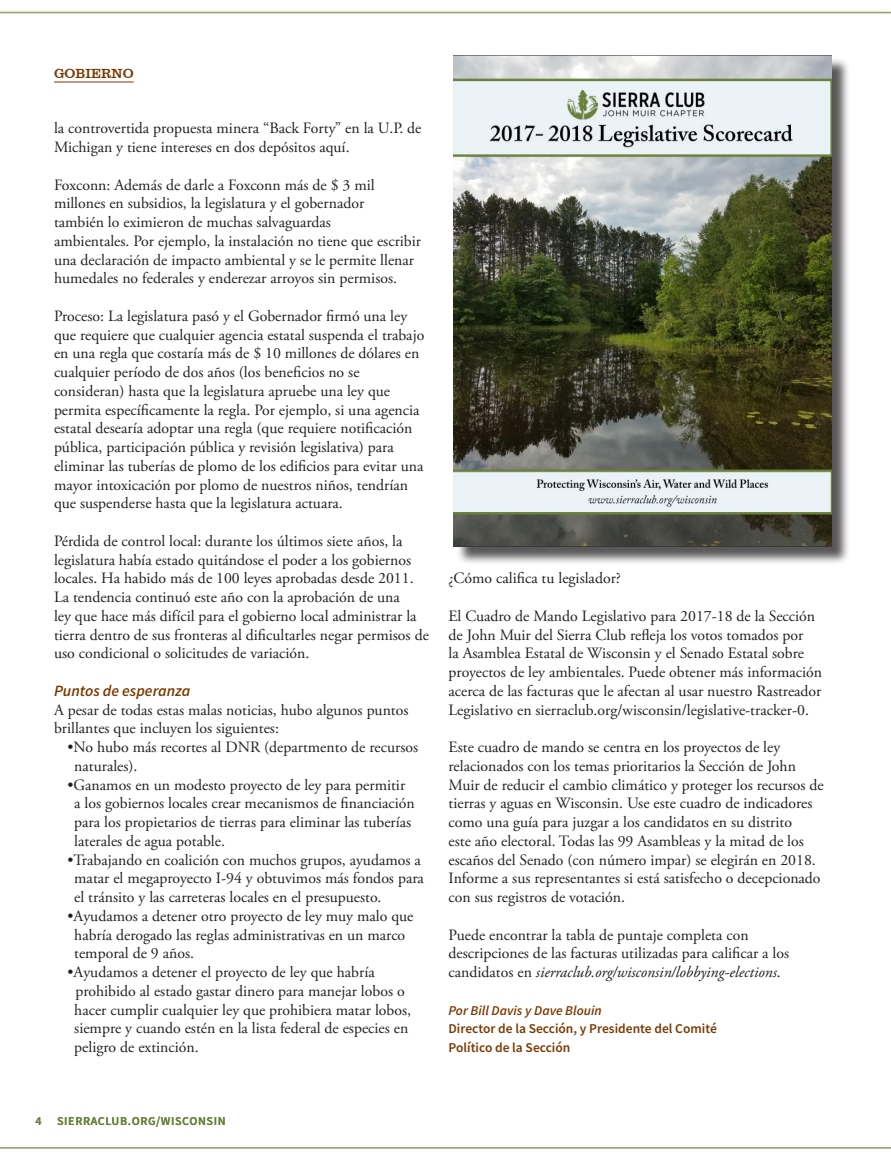
<style>
.page{position:relative;width:891px;height:1161px;background:#fff}
.page>*{position:absolute;margin:0;border:0;box-sizing:border-box;transform-origin:0 0}
.Body_Text{font:15.75px/18.8px "Adobe Garamond Pro";color:#231f20}
.Body_Text-2{font:italic 15.75px "Adobe Garamond Pro";color:#231f20}
.Body_Text-3{font:italic 600 15.75px "Source Sans Pro";color:#7b3900}
.Author_Info{font:600 13.5px "Source Sans Pro";color:#7b3900}
.Author_Info-2{font:italic 600 13.5px "Source Sans Pro";color:#7b3900}
.Department___Brown{font:13.5px "Clarendon BT";color:#7b3900}
.t1{font:600 12px "Source Sans Pro";letter-spacing:.05em;color:#69813a}
.s1{font-style:normal}
</style>
<div class="page">
<hr style="left:54px;top:82px;width:80px;height:1px;background:#7b3900">
<div style="left:456px;top:57px;width:394px;height:508px;background:#231f20;opacity:.75"></div>
<img style="left:454px;top:55px;width:378px;height:491px">
<hr style="left:0;top:12px;width:891px;height:1px;background:#9ca778">
<hr style="left:0;top:1147px;width:891px;height:2px;background:#9ca778">
<p class="Department___Brown" style="left:54px;top:65px;width:81px">GOBIERNO</p>
<p class="Body_Text" style="left:54px;top:120px;width:369px">la controvertida propuesta minera “Back Forty” en la U.P. de<br>Michigan y tiene intereses en dos depósitos aquí.</p>
<p class="Body_Text" style="left:54px;top:176px;width:322px">Foxconn: Además de darle a Foxconn más de $ 3 mil</p>
<p class="Body_Text" style="left:54px;top:195px;width:312px">millones en subsidios, la legislatura y el gobernador</p>
<p class="Body_Text" style="left:54px;top:213px;width:278px">también lo eximieron de muchas salvaguardas</p>
<p class="Body_Text" style="left:54px;top:232px;width:369px">ambientales. Por ejemplo, la instalación no tiene que escribir una declaración de impacto ambiental y se le permite llenar humedales no federales y enderezar arroyos sin permisos.</p>
<p class="Body_Text" style="left:54px;top:307px;width:372px">Proceso: La legislatura pasó y el Gobernador firmó una ley que requiere que cualquier agencia estatal suspenda el trabajo en una regla que costaría más de $ 10 millones de dólares en cualquier período de dos años (los beneficios no se</p>
<p class="Body_Text" style="left:54px;top:382px;width:371px">consideran) hasta que la legislatura apruebe una ley que permita específicamente la regla. Por ejemplo, si una agencia estatal desearía adoptar una regla (que requiere notificación pública, participación pública y revisión legislativa) para eliminar las tuberías de plomo de los edificios para evitar una mayor intoxicación por plomo de nuestros niños, tendrían que suspenderse hasta que la legislatura actuara.</p>
<p class="Body_Text" style="left:54px;top:532px;width:376px">Pérdida de control local: durante los últimos siete años, la legislatura había estado quitándose el poder a los gobiernos locales. Ha habido más de 100 leyes aprobadas desde 2011.<br>La tendencia continuó este año con la aprobación de una<br>ley que hace más difícil para el gobierno local administrar la tierra dentro de sus fronteras al dificultarles negar permisos de uso condicional o solicitudes de variación.</p>
<p class="Body_Text-3" style="left:54px;top:680px;width:138px">Puntos de esperanza</p>
<p class="Body_Text" style="left:54px;top:701px;width:356px">A pesar de todas estas malas noticias, hubo algunos puntos brillantes que incluyen los siguientes:</p>
<p class="Body_Text" style="left:74px;top:738px;width:345px;text-indent:-7px">•No hubo más recortes al DNR (departmento de recursos naturales).</p>
<p class="Body_Text" style="left:74px;top:776px;width:342px;text-indent:-7px">•Ganamos en un modesto proyecto de ley para permitir a los gobiernos locales crear mecanismos de financiación para los propietarios de tierras para eliminar las tuberías laterales de agua potable.</p>
<p class="Body_Text" style="left:74px;top:851px;width:351px;text-indent:-7px">•Trabajando en coalición con muchos grupos, ayudamos a matar el megaproyecto I-94 y obtuvimos más fondos para el tránsito y las carreteras locales en el presupuesto.</p>
<p class="Body_Text" style="left:74px;top:907px;width:341px;text-indent:-7px">•Ayudamos a detener otro proyecto de ley muy malo que habría derogado las reglas administrativas en un marco temporal de 9 años.</p>
<p class="Body_Text" style="left:68px;top:963px;width:309px">•Ayudamos a detener el proyecto de ley que habría</p>
<p class="Body_Text" style="left:74px;top:982px;width:338px">prohibido al estado gastar dinero para manejar lobos o hacer cumplir cualquier ley que prohibiera matar lobos, siempre y cuando estén en la lista federal de especies en peligro de extinción.</p>
<p class="Body_Text" style="left:449px;top:570px;width:174px">¿Cómo califica tu legislador?</p>
<p class="Body_Text" style="left:449px;top:607px;width:375px">El Cuadro de Mando Legislativo para 2017-18 de la Sección de John Muir del Sierra Club refleja los votos tomados por<br>la Asamblea Estatal de Wisconsin y el Senado Estatal sobre proyectos de ley ambientales. Puede obtener más información acerca de las facturas que le afectan al usar nuestro Rastreador Legislativo en sierraclub.org/wisconsin/legislative-tracker-0.</p>
<p class="Body_Text" style="left:449px;top:738px;width:377px">Este cuadro de mando se centra en los proyectos de ley relacionados con los temas prioritarios la Sección de John Muir de reducir el cambio climático y proteger los recursos de tierras y aguas en Wisconsin. Use este cuadro de indicadores como una guía para juzgar a los candidatos en su distrito<br>este año electoral. Todas las 99 Asambleas y la mitad de los escaños del Senado (con número impar) se elegirán en 2018.<br>Informe a sus representantes si está satisfecho o decepcionado con sus registros de votación.</p>
<p class="Body_Text" style="left:449px;top:926px;width:302px">Puede encontrar la tabla de puntaje completa con</p>
<p class="Body_Text" style="left:449px;top:945px;width:342px">descripciones de las facturas utilizadas para calificar a los</p>
<p class="Body_Text-2" style="left:449px;top:963px;width:334px"><span class="s1">candidatos en</span> sierraclub.org/wisconsin/lobbying-elections<span class="s1">.</span></p>
<p class="Author_Info-2" style="left:449px;top:1001px;width:155px">Por Bill Davis y Dave Blouin</p>
<p class="Author_Info" style="left:449px;top:1020px;width:270px">Director de la Sección, y Presidente del Comité</p>
<p class="Author_Info" style="left:449px;top:1039px;width:123px">Político de la Sección</p>
<p class="t1" style="left:35px;top:1113px;width:8px">4</p>
<p class="t1" style="left:57px;top:1113px;width:170px">SIERRACLUB.ORG/WISCONSIN</p>
</div>
